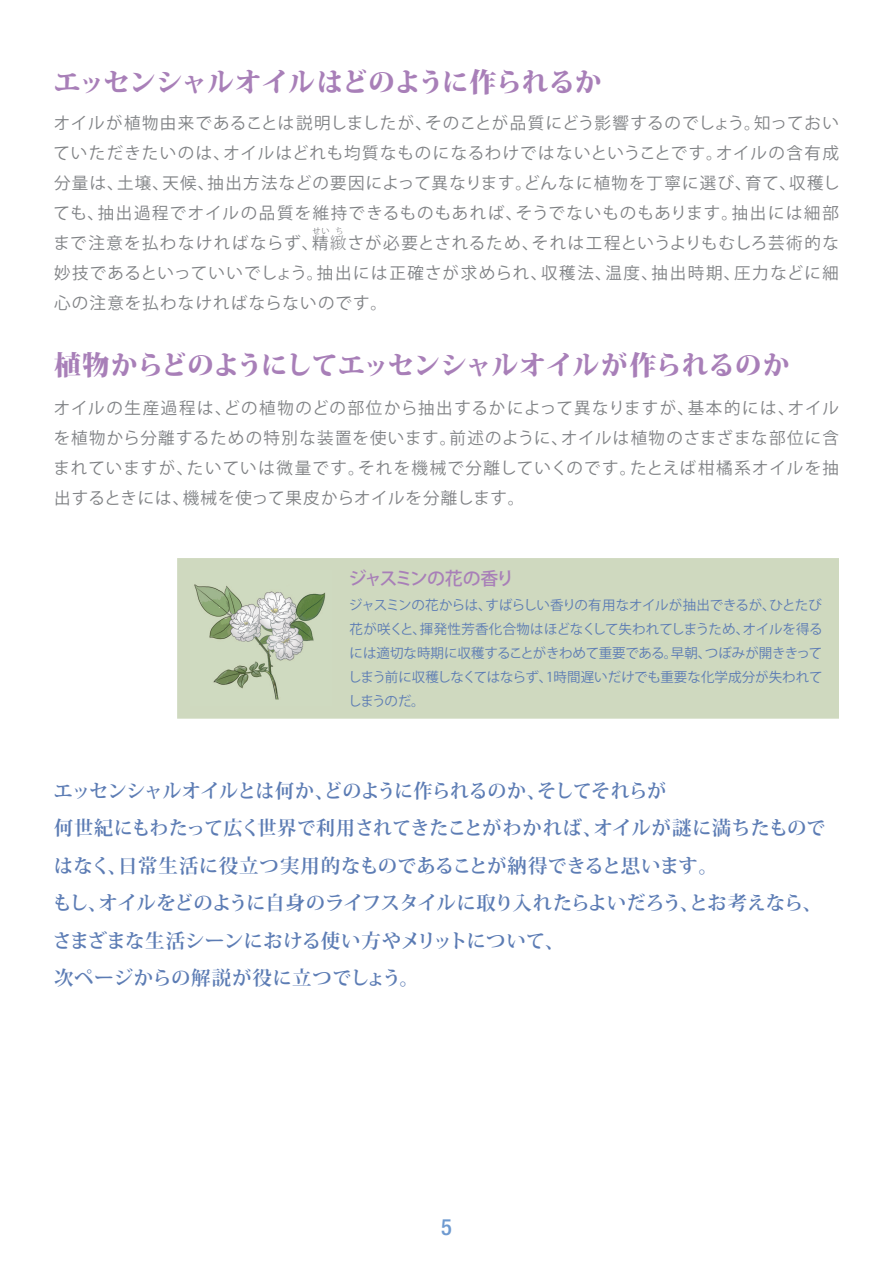
<style>
.page{position:relative;width:893px;height:1263px;background:#fff}
.page>*{position:absolute;margin:0;border:0;box-sizing:border-box;transform-origin:0 0}
.t1{font:800 27px "Koz Min Pro";letter-spacing:-.02em;color:#a87fb8}
.t2{font:500 condensed 22.5px "Helvetica Neue LT Std";color:#6e9ad0}
.t3{font:700 19.5px/37.5px "Koz Min Pro";letter-spacing:-.02em;color:#5c7cb4}
.t4{font:500 18px "Koz Go Pro";letter-spacing:-.13em;color:#a87fb8}
.t5{font:16.5px/30px "Koz Go Pro";letter-spacing:.07em;color:#808285;text-align:justify}
.t6{font:13.5px/24px "Koz Go Pro";letter-spacing:-.005em;color:#5c7cb4;text-align:justify}
.t7{font:8.25px "Koz Go Pro";color:#808285}
.t8{font:300 8.25px "Adobe Ming Std";color:#808285}
.s1{font-family:"Adobe Ming Std";font-weight:300}
</style>
<div class="page">
<div style="left:177px;top:558px;width:662px;height:161px;background:#cfd9bf"></div>
<img style="left:191px;top:571px;width:140px;height:134px">
<h1 class="t1" style="left:54px;top:62px;width:550px">エッセンシャルオイルはどのように作られるか</h1>
<p class="t5" style="left:53px;top:109px;width:788px">オイルが植物由来であることは説明しましたが、そのことが品質にどう影響するのでしょう。知っておいていただきたいのは、オイルはどれも均質なものになるわけではないということです。オイルの含有成分量は、土壌、天候、抽出方法などの要因によって異なります。どんなに植物を丁寧に選び、育て、収穫しても、抽出過程でオイルの品質を維持できるものもあれば、そうでないものもあります。抽出には細部まで注意を払わなければならず、精<span class="s1">緻</span>さが必要とされるため、それは工程というよりもむしろ芸術的な</p>
<p class="t7" style="left:312px;top:225px;width:19px">せい</p>
<p class="t8" style="left:335px;top:226px;width:10px">ち</p>
<p class="t5" style="left:54px;top:259px;width:786px">妙技であるといっていいでしょう。抽出には正確さが求められ、収穫法、温度、抽出時期、圧力などに細心の注意を払わなければならないのです。</p>
<h1 class="t1" style="left:54px;top:345px;width:737px">植物からどのようにしてエッセンシャルオイルが作られるのか</h1>
<p class="t5" style="left:53px;top:394px;width:787px">オイルの生産過程は、どの植物のどの部位から抽出するかによって異なりますが、基本的には、オイルを植物から分離するための特別な装置を使います。前述のように、オイルは植物のさまざまな部位に含まれていますが、たいていは微量です。それを機械で分離していくのです。たとえば柑橘系オイルを抽出するときには、機械を使って果皮からオイルを分離します。</p>
<p class="t4" style="left:349px;top:567px;width:167px">ジャスミンの花の香り</p>
<p class="t6" style="left:348px;top:593px;width:476px">ジャスミンの花からは、すばらしい香りの有用なオイルが抽出できるが、ひとたび花が咲くと、揮発性芳香化合物はほどなくして失われてしまうため、オイルを得るには適切な時期に収穫することがきわめて重要である。早朝、つぼみが開ききってしまう前に収穫しなくてはならず、1時間遅いだけでも重要な化学成分が失われてしまうのだ。</p>
<p class="t3" style="left:52px;top:771px;width:775px">エッセンシャルオイルとは何か、どのように作られるのか、そしてそれらが<br>何世紀にもわたって広く世界で利用されてきたことがわかれば、オイルが謎に満ちたものではなく、日常生活に役立つ実用的なものであることが納得できると思います。<br>もし、オイルをどのように自身のライフスタイルに取り入れたらよいだろう、とお考えなら、さまざまな生活シーンにおける使い方やメリットについて、<br>次ページからの解説が役に立つでしょう。</p>
<h2 class="t2" style="left:441px;top:1214px;width:12px">5</h2>
</div>
